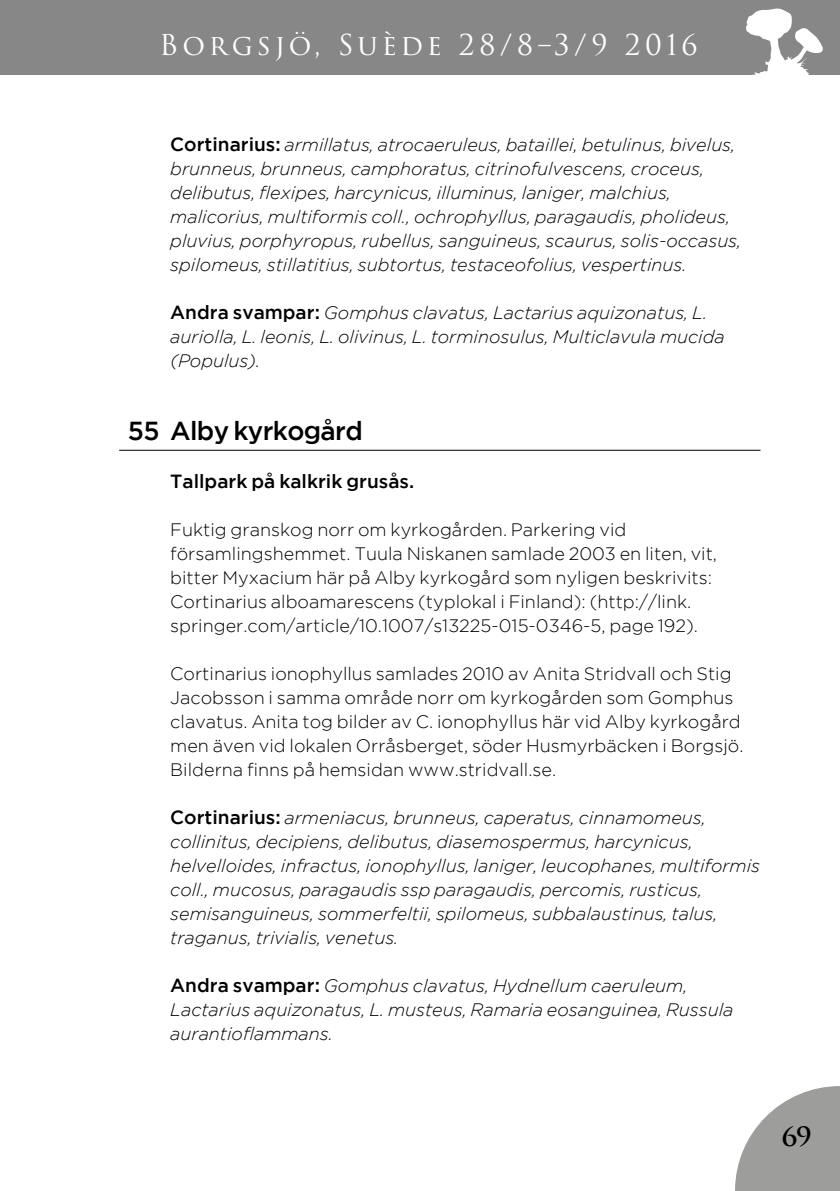
<style>
.page{position:relative;width:840px;height:1191px;background:#fff}
.page>*{position:absolute;margin:0;border:0;box-sizing:border-box;transform-origin:0 0}
.t1{font:28px "Trajan Pro 3";letter-spacing:.135em;color:#fff}
.t2{font:500 26px "Gotham";letter-spacing:-.025em;color:#000}
.t3{font:700 26px "Trajan Pro";color:#000}
.t4{font:500 19px "Gotham";color:#000}
.t5{font:italic 300 18px/24px "Gotham";color:#000}
.t6{font:300 18px/24px "Gotham";color:#000}
.s1{font-weight:500;font-style:normal;font-size:19px}
</style>
<div class="page">
<svg style="left:735px;top:1086px;width:104px;height:105px"></svg>
<div style="left:0;top:0;width:839px;height:75px;background:#878787"></div>
<svg style="left:746px;top:9px;width:76px;height:66px"></svg>
<hr style="left:119px;top:450px;width:641px;height:1px;background:#000">
<h1 class="t1" style="left:159px;top:26px;width:540px">Borgsjö, Suède 28/8–3/9 2016</h1>
<p class="t5" style="left:170px;top:133px;width:572px"><span class="s1">Cortinarius:</span> armillatus, atrocaeruleus, bataillei, betulinus, bivelus, brunneus, brunneus, camphoratus, citrinofulvescens, croceus, delibutus, flexipes, harcynicus, illuminus, laniger, malchius, malicorius, multiformis coll., ochrophyllus, paragaudis, pholideus, pluvius, porphyropus, rubellus, sanguineus, scaurus, solis-occasus, spilomeus, stillatitius, subtortus, testaceofolius, vespertinus.</p>
<p class="t5" style="left:170px;top:301px;width:555px"><span class="s1">Andra svampar:</span> Gomphus clavatus, Lactarius aquizonatus, L. auriolla, L. leonis, L. olivinus, L. torminosulus, Multiclavula mucida (Populus).</p>
<h2 class="t2" style="left:128px;top:416px;width:236px">55 Alby kyrkogård</h2>
<p class="t4" style="left:170px;top:470px;width:245px">Tallpark på kalkrik grusås.</p>
<p class="t6" style="left:170px;top:517px;width:548px">Fuktig granskog norr om kyrkogården. Parkering vid församlingshemmet. Tuula Niskanen samlade 2003 en liten, vit, bitter Myxacium här på Alby kyrkogård som nyligen beskrivits:<br>Cortinarius alboamarescens (typlokal i Finland): (http://link. springer.com/article/10.1007/s13225-015-0346-5, page 192).</p>
<p class="t6" style="left:170px;top:661px;width:574px">Cortinarius ionophyllus samlades 2010 av Anita Stridvall och Stig Jacobsson i samma område norr om kyrkogården som Gomphus clavatus. Anita tog bilder av C. ionophyllus här vid Alby kyrkogård men även vid lokalen Orråsberget, söder Husmyrbäcken i Borgsjö.<br>Bilderna finns på hemsidan www.stridvall.se.</p>
<p class="t5" style="left:170px;top:805px;width:591px"><span class="s1">Cortinarius:</span> armeniacus, brunneus, caperatus, cinnamomeus, collinitus, decipiens, delibutus, diasemospermus, harcynicus, helvelloides, infractus, ionophyllus, laniger, leucophanes, multiformis coll., mucosus, paragaudis ssp paragaudis, percomis, rusticus, semisanguineus, sommerfeltii, spilomeus, subbalaustinus, talus, traganus, trivialis, venetus.</p>
<p class="t5" style="left:170px;top:973px;width:564px"><span class="s1">Andra svampar:</span> Gomphus clavatus, Hydnellum caeruleum,<br>Lactarius aquizonatus, L. musteus, Ramaria eosanguinea, Russula aurantioflammans.</p>
<h2 class="t3" style="left:781px;top:1120px;width:31px">69</h2>
</div>
